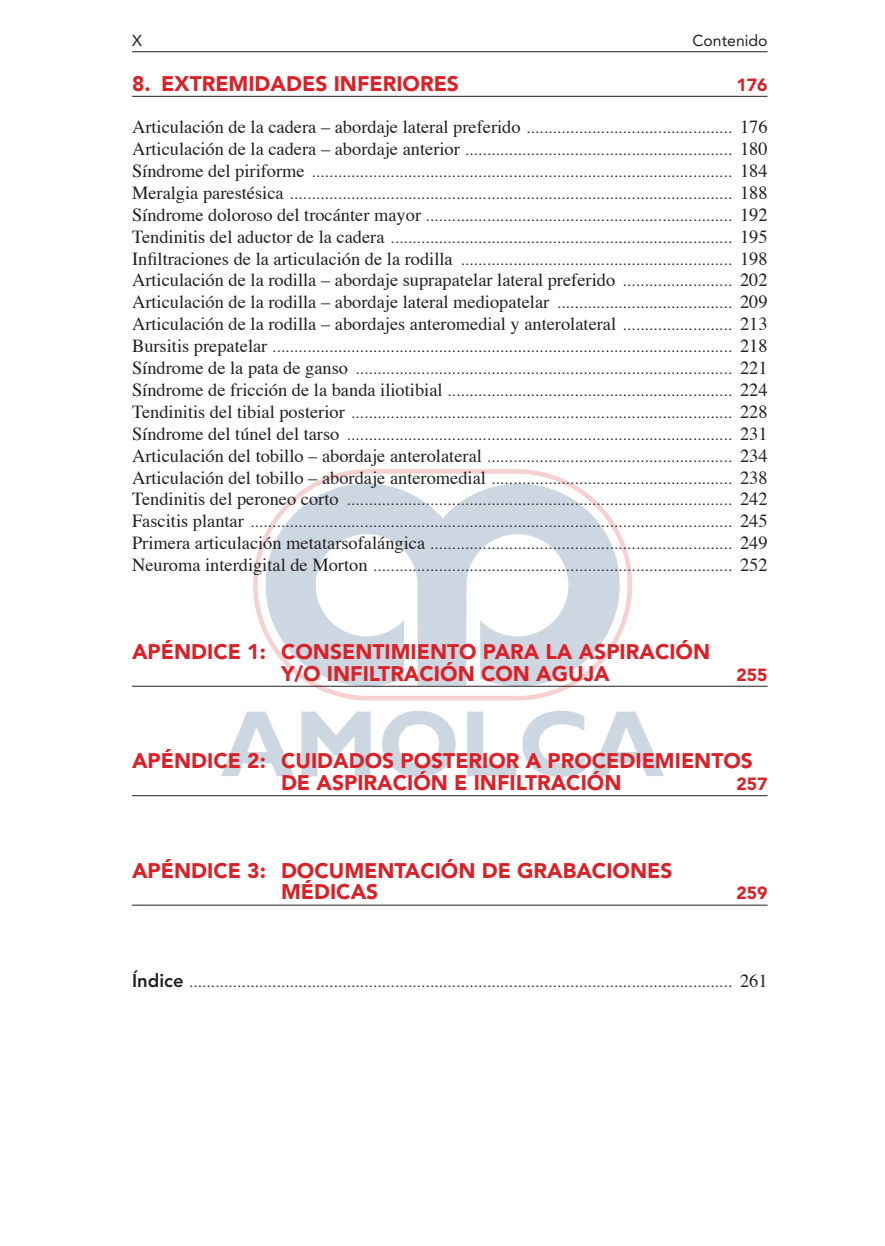
<style>
.page{position:relative;width:885px;height:1246px;background:#fff}
.page>*{position:absolute;margin:0;border:0;box-sizing:border-box;transform-origin:0 0}
.t1{font:900 21px "Avenir LT Pro";color:#da2128}
.Normal_Text{font:18.38px "Times";color:#231f20}
.t2{font:900 17.5px "Avenir LT Pro";color:#da2128}
.Normal_Text-2{font:15.75px "Avenir LT Pro";color:#231f20}
.t3{font:15.75px "Avenir LT Pro";color:#231f20}
.s1{font-family:"Avenir LT Pro";font-size:15.75px}
.s2{font-family:"Times";font-size:18.38px}
.s3{font-weight:800;font-size:18.38px}
</style>
<div class="page">
<img style="left:221px;top:469px;width:442px;height:307px">
<hr style="left:132px;top:51px;width:635px;height:1px;background:#231f20">
<hr style="left:132px;top:96px;width:635px;height:1px;background:#231f20">
<hr style="left:132px;top:685px;width:635px;height:1px;background:#231f20">
<hr style="left:132px;top:795px;width:635px;height:1px;background:#231f20">
<hr style="left:132px;top:904px;width:635px;height:1px;background:#231f20">
<p class="t3" style="left:132px;top:31px;width:11px">X</p>
<p class="t3" style="left:692px;top:31px;width:77px">Contenido</p>
<p class="t1" style="left:132px;top:71px;width:328px">8. EXTREMIDADES INFERIORES</p>
<p class="t2" style="left:736px;top:74px;width:33px">176</p>
<p class="Normal_Text" style="left:132px;top:110px;width:636px">Articulación de la cadera – abordaje lateral preferido <span class="s1">...............................................</span> 176</p>
<p class="Normal_Text-2" style="left:132px;top:140px;width:636px"><span class="s2">Articulación de la cadera – abordaje anterior</span> ............................................................. <span class="s2">180</span></p>
<p class="Normal_Text-2" style="left:132px;top:162px;width:636px"><span class="s2">Síndrome del piriforme</span> ................................................................................................ <span class="s2">184</span></p>
<p class="Normal_Text-2" style="left:132px;top:184px;width:636px"><span class="s2">Meralgia parestésica</span> ..................................................................................................... <span class="s2">188</span></p>
<p class="Normal_Text-2" style="left:132px;top:206px;width:636px"><span class="s2">Síndrome doloroso del trocánter mayor</span> ...................................................................... <span class="s2">192</span></p>
<p class="Normal_Text-2" style="left:132px;top:228px;width:636px"><span class="s2">Tendinitis del aductor de la cadera</span> .............................................................................. <span class="s2">195</span></p>
<p class="Normal_Text-2" style="left:132px;top:250px;width:636px"><span class="s2">Infiltraciones de la articulación de la rodilla</span> .............................................................. <span class="s2">198</span></p>
<p class="Normal_Text" style="left:132px;top:263px;width:636px">Articulación de la rodilla – abordaje suprapatelar lateral preferido <span class="s1">.........................</span> 202</p>
<p class="Normal_Text" style="left:132px;top:285px;width:636px">Articulación de la rodilla – abordaje lateral mediopatelar <span class="s1">........................................</span> 209</p>
<p class="Normal_Text" style="left:132px;top:307px;width:636px">Articulación de la rodilla – abordajes anteromedial y anterolateral <span class="s1">.........................</span> 213</p>
<p class="Normal_Text-2" style="left:132px;top:337px;width:636px"><span class="s2">Bursitis prepatelar</span> ......................................................................................................... <span class="s2">218</span></p>
<p class="Normal_Text-2" style="left:132px;top:359px;width:636px"><span class="s2">Síndrome de la pata de ganso</span> ...................................................................................... <span class="s2">221</span></p>
<p class="Normal_Text-2" style="left:132px;top:381px;width:636px"><span class="s2">Síndrome de fricción de la banda iliotibial</span> ................................................................. <span class="s2">224</span></p>
<p class="Normal_Text-2" style="left:132px;top:403px;width:636px"><span class="s2">Tendinitis del tibial posterior</span> ....................................................................................... <span class="s2">228</span></p>
<p class="Normal_Text-2" style="left:132px;top:425px;width:636px"><span class="s2">Síndrome del túnel del tarso</span> ........................................................................................ <span class="s2">231</span></p>
<p class="Normal_Text-2" style="left:132px;top:446px;width:636px"><span class="s2">Articulación del tobillo – abordaje anterolateral</span> ........................................................ <span class="s2">234</span></p>
<p class="Normal_Text-2" style="left:132px;top:468px;width:636px"><span class="s2">Articulación del tobillo – abordaje anteromedial</span> ....................................................... <span class="s2">238</span></p>
<p class="Normal_Text-2" style="left:132px;top:490px;width:636px"><span class="s2">Tendinitis del peroneo corto</span> ........................................................................................ <span class="s2">242</span></p>
<p class="Normal_Text-2" style="left:132px;top:512px;width:636px"><span class="s2">Fascitis plantar</span> .............................................................................................................. <span class="s2">245</span></p>
<p class="Normal_Text-2" style="left:132px;top:534px;width:636px"><span class="s2">Primera articulación metatarsofalángica</span> ..................................................................... <span class="s2">249</span></p>
<p class="Normal_Text-2" style="left:132px;top:556px;width:636px"><span class="s2">Neuroma interdigital de Morton</span> .................................................................................. <span class="s2">252</span></p>
<p class="t1" style="left:132px;top:638px;width:579px">APÉNDICE 1: CONSENTIMIENTO PARA LA ASPIRACIÓN</p>
<p class="t1" style="left:281px;top:660px;width:330px">Y/O INFILTRACIÓN CON AGUJA</p>
<p class="t2" style="left:736px;top:663px;width:33px">255</p>
<p class="t1" style="left:132px;top:748px;width:622px">APÉNDICE 2: CUIDADOS POSTERIOR A PROCEDIEMIENTOS</p>
<p class="t1" style="left:281px;top:769px;width:342px">DE ASPIRACIÓN E INFILTRACIÓN</p>
<p class="t2" style="left:736px;top:773px;width:33px">257</p>
<p class="t1" style="left:132px;top:857px;width:541px">APÉNDICE 3: DOCUMENTACIÓN DE GRABACIONES</p>
<p class="t1" style="left:281px;top:879px;width:99px">MÉDICAS</p>
<p class="t2" style="left:736px;top:882px;width:33px">259</p>
<p class="Normal_Text-2" style="left:132px;top:971px;width:636px"><span class="s3">Índice</span> ............................................................................................................................ <span class="s2">261</span></p>
</div>
